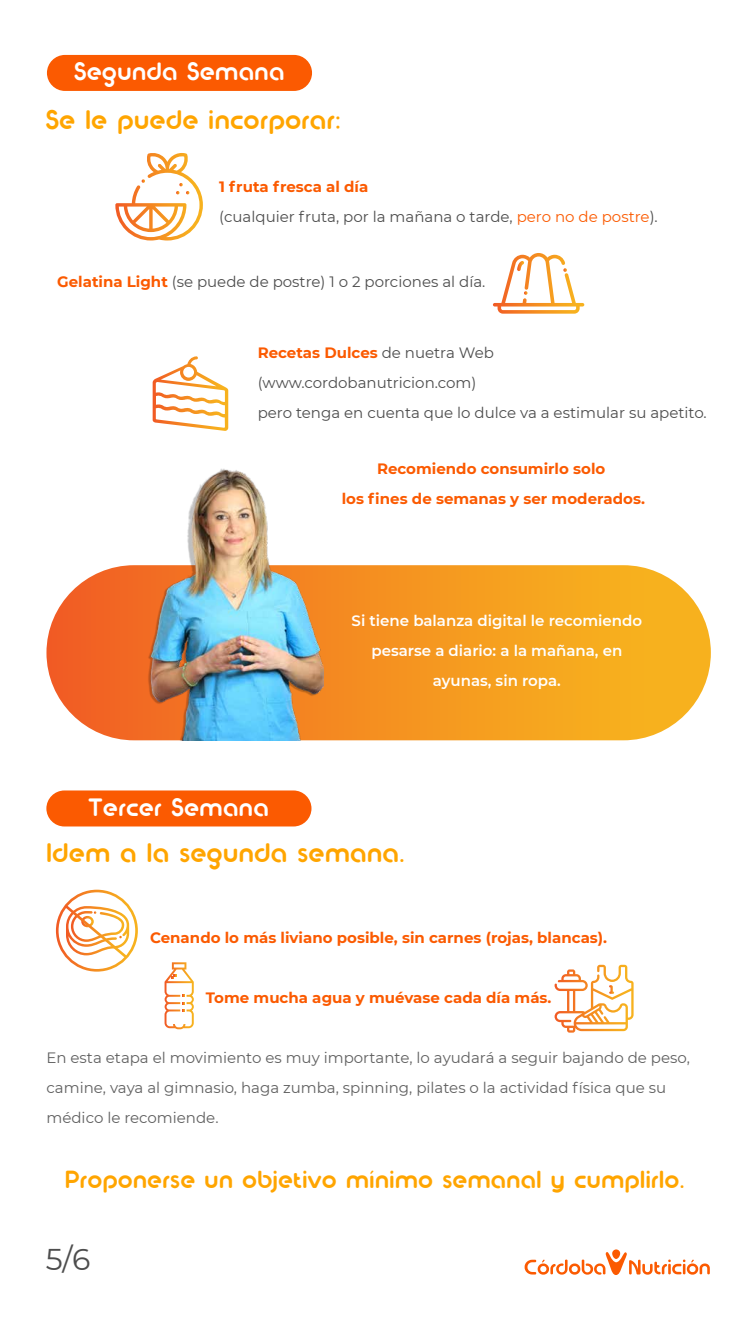
<style>
.page{position:relative;width:750px;height:1334px;background:#fff}
.page>*{position:absolute;margin:0;border:0;box-sizing:border-box;transform-origin:0 0}
.t1{font:30px "Montserrat";color:#4d4d4d}
.t2{font:26.8px "arematfont";letter-spacing:.025em;color:#ffa500}
.t3{font:25px "arematfont";letter-spacing:.025em;color:#fff}
.t4{font:24.7px "arematfont";letter-spacing:.025em;color:#ffa500}
.t5{font:15px/30px "Montserrat";color:#4d4d4d}
.t6{font:15px/30px "Montserrat";color:#606060}
.t7{font:700 15px/30px "Montserrat";color:#fb5a01;text-align:center}
.t8{font:600 15px/30px "Montserrat";color:#fff;text-align:center}
.s1{font-weight:700;color:#fb5a01}
.s2{color:#fb5a01}
</style>
<div class="page">
<div style="left:47px;top:55px;width:265px;height:36px;background:#fb5a01;border-radius:18px"></div>
<svg style="left:46px;top:565px;width:665px;height:175px;background:#f59520"></svg>
<img style="left:148px;top:469px;width:176px;height:271px">
<div style="left:46px;top:790px;width:265px;height:36px;background:#fb5a01;border-radius:18px"></div>
<svg style="left:525px;top:1252px;width:185px;height:23px"></svg>
<div style="left:612px;top:1249px;width:8px;height:10px;background:#fb5a01;border-radius:4px"></div>
<svg style="left:115px;top:153px;width:88px;height:88px"></svg>
<svg style="left:493px;top:253px;width:91px;height:61px"></svg>
<svg style="left:152px;top:356px;width:76px;height:75px"></svg>
<div style="left:56px;top:890px;width:82px;height:82px;border:3px solid #fff;border-radius:50%"></div>
<svg style="left:62px;top:902px;width:68px;height:59px"></svg>
<svg style="left:165px;top:962px;width:29px;height:67px"></svg>
<svg style="left:555px;top:965px;width:79px;height:68px"></svg>
<h3 class="t3" style="left:74px;top:57px;width:212px">Segunda Semana</h3>
<h2 class="t2" style="left:46px;top:104px;width:296px">Se le puede incorporar:</h2>
<p class="t5" style="left:219px;top:171px;width:440px"><span class="s1">1 fruta fresca al día<br></span>(cualquier fruta, por la mañana o tarde, <span class="s2">pero no de postre</span>).</p>
<p class="t5" style="left:57px;top:266px;width:430px"><span class="s1">Gelatina Light</span> (se puede de postre) 1 o 2 porciones al día.</p>
<p class="t5" style="left:258px;top:337px;width:451px"><span class="s1">Recetas Dulces</span> de nuetra Web (www.cordobanutricion.com)<br>pero tenga en cuenta que lo dulce va a estimular su apetito.</p>
<p class="t7" style="left:342px;top:453px;width:305px">Recomiendo consumirlo solo<br>los fines de semanas y ser moderados.</p>
<h3 class="t3" style="left:89px;top:793px;width:182px">Tercer Semana</h3>
<p class="t8" style="left:352px;top:605px;width:292px">Si tiene balanza digital le recomiendo pesarse a diario: a la mañana, en ayunas, sin ropa.</p>
<h2 class="t2" style="left:47px;top:837px;width:360px">Idem a la segunda semana.</h2>
<p class="t7" style="left:150px;top:921px;width:459px">Cenando lo más liviano posible, sin carnes (rojas, blancas).</p>
<p class="t7" style="left:206px;top:981px;width:347px">Tome mucha agua y muévase cada día más.</p>
<p class="t6" style="left:46px;top:1042px;width:645px">En esta etapa el movimiento es muy importante, lo ayudará a seguir bajando de peso, camine, vaya al gimnasio, haga zumba, spinning, pilates o la actividad física que su médico le recomiende.</p>
<h3 class="t4" style="left:65px;top:1165px;width:621px">Proponerse un objetivo mínimo semanal y cumplirlo.</h3>
<h1 class="t1" style="left:46px;top:1239px;width:46px">5/6</h1>
</div>
